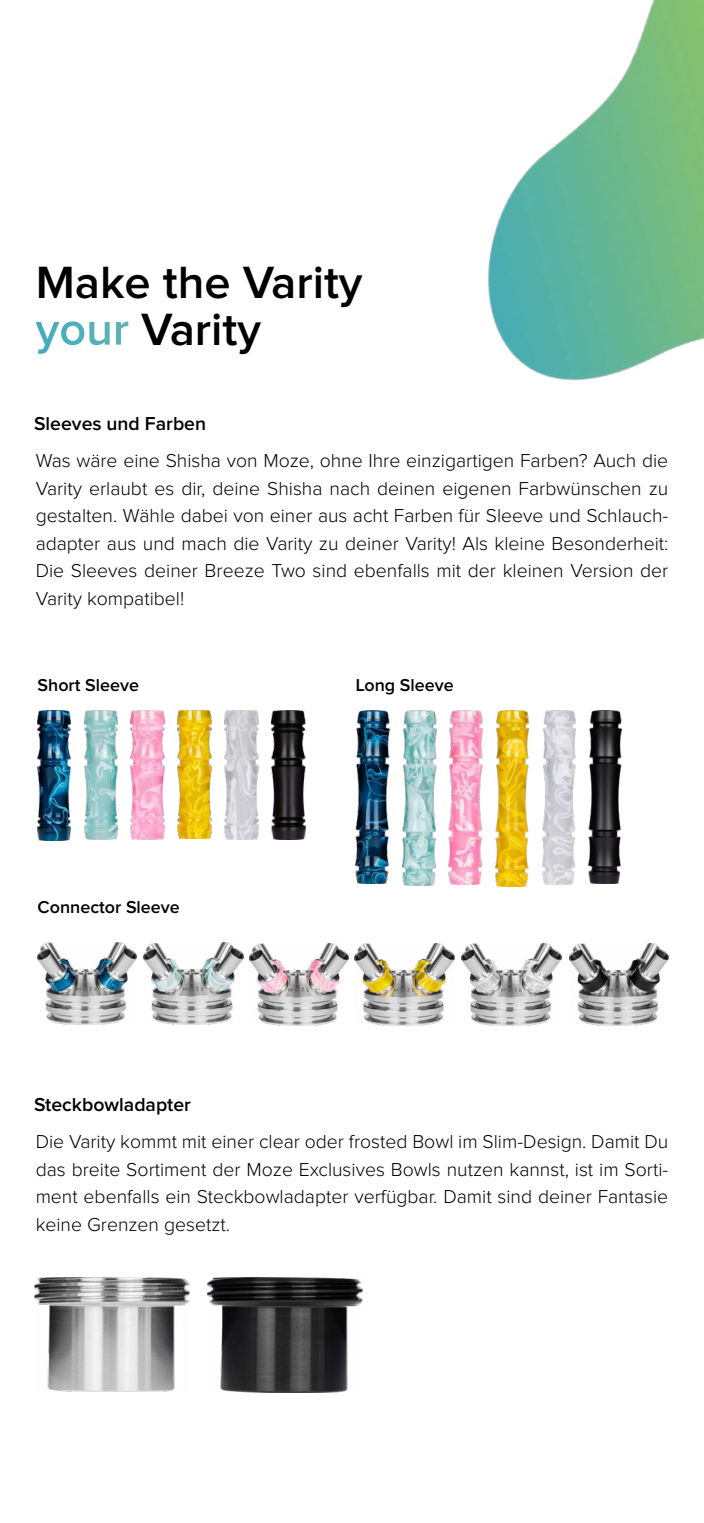
<style>
.page{position:relative;width:704px;height:1523px;background:#fff}
.page>*{position:absolute;margin:0;border:0;box-sizing:border-box;transform-origin:0 0}
.t1{font:600 46.88px/46.9px "Proxima Nova";color:#000}
.t2{font:300 19.38px/27.5px "Proxima Nova";color:#000;text-align:justify}
.t3{font:600 19.38px "Proxima Nova";color:#000}
.t4{font:600 17.88px "Proxima Nova";color:#000}
.s1{color:#fff}
</style>
<div class="page">
<img style="left:38px;top:710px;width:33px;height:130px">
<img style="left:85px;top:710px;width:33px;height:129px">
<img style="left:131px;top:710px;width:33px;height:129px">
<img style="left:178px;top:710px;width:33px;height:128px">
<img style="left:272px;top:710px;width:33px;height:129px">
<img style="left:225px;top:710px;width:33px;height:129px">
<img style="left:355px;top:710px;width:34px;height:173px">
<img style="left:402px;top:710px;width:34px;height:175px">
<img style="left:448px;top:710px;width:34px;height:174px">
<img style="left:495px;top:710px;width:33px;height:176px">
<img style="left:588px;top:710px;width:33px;height:174px">
<img style="left:542px;top:710px;width:33px;height:174px">
<img style="left:144px;top:942px;width:99px;height:82px">
<img style="left:354px;top:943px;width:100px;height:82px">
<img style="left:249px;top:943px;width:99px;height:82px">
<img style="left:569px;top:943px;width:99px;height:82px">
<img style="left:38px;top:942px;width:99px;height:82px">
<img style="left:461px;top:943px;width:100px;height:82px">
<img style="left:487px;top:0;width:216px;height:381px">
<img style="left:207px;top:1277px;width:155px;height:115px">
<img style="left:34px;top:1277px;width:155px;height:114px">
<h1 class="t1" style="left:36px;top:261px;width:328px">Make the Varity <span class="s1">your</span> Varity</h1>
<p class="t3" style="left:34px;top:414px;width:173px">Sleeves und Farben</p>
<p class="t2" style="left:36px;top:448px;width:633px">Was wäre eine Shisha von Moze, ohne Ihre einzigartigen Farben? Auch die Varity erlaubt es dir, deine Shisha nach deinen eigenen Farbwünschen zu gestalten. Wähle dabei von einer aus acht Farben für Sleeve und Schlauch&shy;adapter aus und mach die Varity zu deiner Varity! Als kleine Besonderheit:<br>Die Sleeves deiner Breeze Two sind ebenfalls mit der kleinen Version der Varity kompatibel!</p>
<p class="t4" style="left:38px;top:677px;width:103px">Short Sleeve</p>
<p class="t4" style="left:355px;top:677px;width:99px">Long Sleeve</p>
<p class="t4" style="left:38px;top:898px;width:144px">Connector Sleeve</p>
<p class="t3" style="left:34px;top:1095px;width:158px">Steckbowladapter</p>
<p class="t2" style="left:36px;top:1128px;width:633px">Die Varity kommt mit einer clear oder frosted Bowl im Slim-Design. Damit Du das breite Sortiment der Moze Exclusives Bowls nutzen kannst, ist im Sorti&shy;ment ebenfalls ein Steckbowladapter verfügbar. Damit sind deiner Fantasie keine Grenzen gesetzt.</p>
</div>
